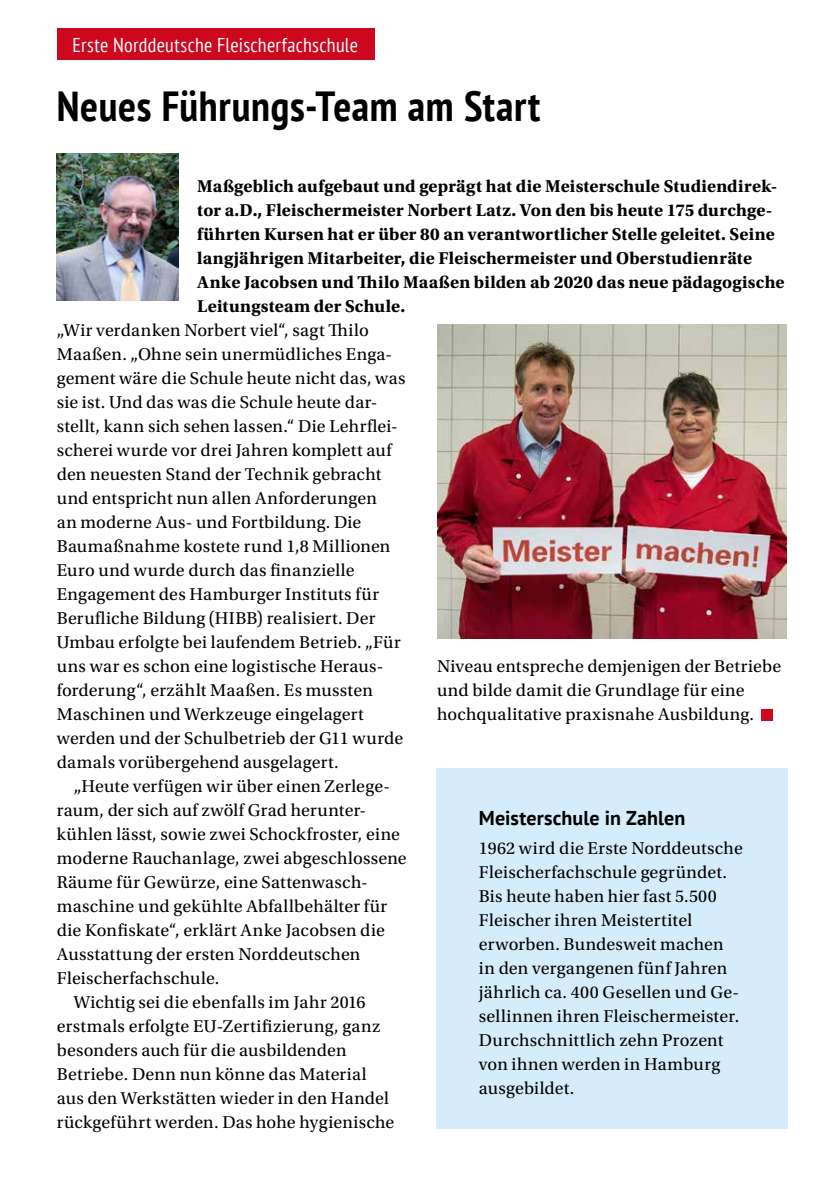
<style>
.page{position:relative;width:840px;height:1191px;background:#fff}
.page>*{position:absolute;margin:0;border:0;box-sizing:border-box;transform-origin:0 0}
.t1{font:700 condensed 42px "PT Sans";letter-spacing:.015em;color:#000}
.t2{font:condensed 20px "PT Sans";letter-spacing:.015em;color:#fff}
.t3{font:700 20px "PT Sans";letter-spacing:.005em;color:#000}
.t4{font:18px/24px "Utopia Std";letter-spacing:.01em;color:#000}
.t5{font:700 18px/24px "Utopia Std";letter-spacing:.005em;color:#000}
</style>
<div class="page">
<div style="left:435px;top:768px;width:352px;height:360px;background:#d5edfa"></div>
<div style="left:57px;top:28px;width:317px;height:32px;background:#cd071e"></div>
<div style="left:761px;top:709px;width:11px;height:11px;background:#cd071e"></div>
<img style="left:437px;top:325px;width:348px;height:313px">
<img style="left:57px;top:153px;width:122px;height:147px">
<p class="t2" style="left:72px;top:32px;width:287px">Erste Norddeutsche Fleischerfachschule</p>
<h1 class="t1" style="left:57px;top:78px;width:485px">Neues Führungs-Team am Start</h1>
<p class="t5" style="left:197px;top:174px;width:588px">Maßgeblich aufgebaut und geprägt hat die Meisterschule Studiendirek&shy;tor a.D., Fleischermeister Norbert Latz. Von den bis heute 175 durchge&shy;führten Kursen hat er über 80 an verantwortlicher Stelle geleitet. Seine langjährigen Mitarbeiter, die Fleischermeister und Oberstudienräte Anke Jacobsen und Thilo Maaßen bilden ab 2020 das neue pädagogische Leitungsteam der Schule.</p>
<p class="t4" style="left:57px;top:318px;width:350px">„Wir verdanken Norbert viel“, sagt Thilo Maaßen. „Ohne sein unermüdliches Enga&shy;gement wäre die Schule heute nicht das, was sie ist. Und das was die Schule heute dar&shy;stellt, kann sich sehen lassen.“ Die Lehrflei&shy;scherei wurde vor drei Jahren komplett auf den neuesten Stand der Technik gebracht und entspricht nun allen Anforderungen<br>an moderne Aus- und Fortbildung. Die Baumaßnahme kostete rund 1,8 Millionen Euro und wurde durch das finanzielle Engagement des Hamburger Instituts für Berufliche Bildung (HIBB) realisiert. Der Umbau erfolgte bei laufendem Betrieb. „Für uns war es schon eine logistische Heraus&shy;forderung“, erzählt Maaßen. Es mussten Maschinen und Werkzeuge eingelagert werden und der Schulbetrieb der G11 wurde damals vorübergehend ausgelagert.</p>
<p class="t4" style="left:74px;top:774px;width:317px">„Heute verfügen wir über einen Zerlege-</p>
<p class="t4" style="left:57px;top:798px;width:311px">raum, der sich auf zwölf Grad herunter-</p>
<p class="t4" style="left:57px;top:822px;width:344px">kühlen lässt, sowie zwei Schockfroster, eine</p>
<p class="t4" style="left:57px;top:846px;width:351px">moderne Rauchanlage, zwei abgeschlossene</p>
<p class="t4" style="left:57px;top:870px;width:312px">Räume für Gewürze, eine Sattenwasch-</p>
<p class="t4" style="left:57px;top:894px;width:332px">maschine und gekühlte Abfallbehälter für</p>
<p class="t4" style="left:57px;top:918px;width:329px">die Konfiskate“, erklärt Anke Jacobsen die</p>
<p class="t4" style="left:57px;top:942px;width:305px">Ausstattung der ersten Norddeutschen</p>
<p class="t4" style="left:57px;top:966px;width:164px">Fleischerfachschule.</p>
<p class="t4" style="left:74px;top:990px;width:293px">Wichtig sei die ebenfalls im Jahr 2016</p>
<p class="t4" style="left:57px;top:1014px;width:325px">erstmals erfolgte EU-Zertifizierung, ganz</p>
<p class="t4" style="left:57px;top:1038px;width:291px">besonders auch für die ausbildenden</p>
<p class="t4" style="left:57px;top:1062px;width:311px">Betriebe. Denn nun könne das Material</p>
<p class="t4" style="left:57px;top:1086px;width:333px">aus den Werkstätten wieder in den Handel</p>
<p class="t4" style="left:57px;top:1110px;width:339px">rückgeführt werden. Das hohe hygienische</p>
<p class="t4" style="left:437px;top:654px;width:345px">Niveau entspreche demjenigen der Betriebe und bilde damit die Grundlage für eine hochqualitative praxisnahe Ausbildung.</p>
<p class="t3" style="left:478px;top:804px;width:208px">Meisterschule in Zahlen</p>
<p class="t4" style="left:478px;top:837px;width:265px">1962 wird die Erste Norddeutsche<br>Fleischerfachschule gegründet.<br>Bis heute haben hier fast 5.500<br>Fleischer ihren Meistertitel erworben. Bundesweit machen in den vergangenen fünf Jahren jährlich ca. 400 Gesellen und Ge&shy;sellinnen ihren Fleischermeister.<br>Durchschnittlich zehn Prozent von ihnen werden in Hamburg ausgebildet.</p>
</div>
